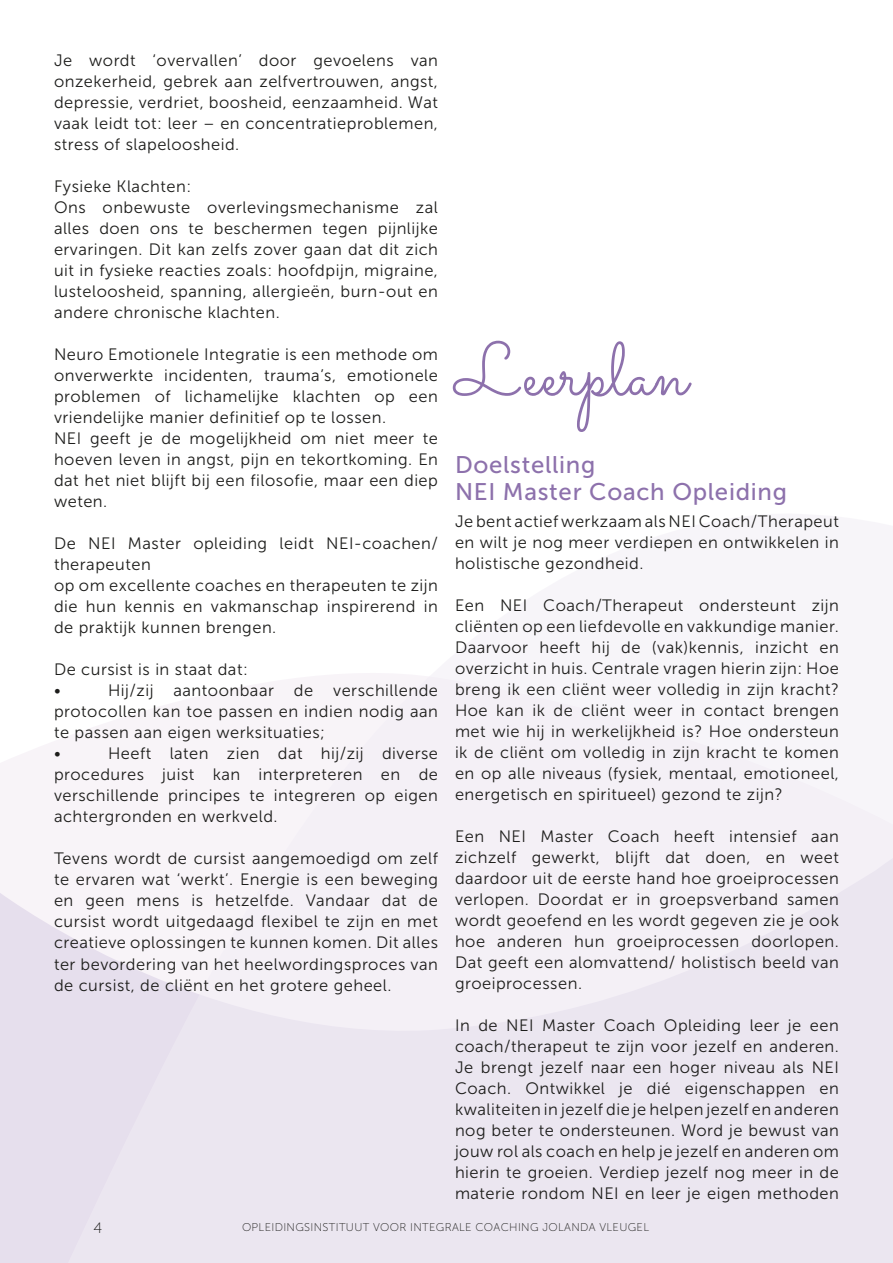
<style>
.page{position:relative;width:893px;height:1263px;background:#fff}
.page>*{position:absolute;margin:0;border:0;box-sizing:border-box;transform-origin:0 0}
.t1{font:75px "Sacramento";color:#8d71ac}
.Textkörper{font:24px "Museo Sans 500";letter-spacing:.03em;color:#8d71ac}
.Textkörper-2{font:16.5px/21px "Museo Sans 300";letter-spacing:.03em;color:#1d1d1b;text-align:justify}
.t2{font:15px "Museo Sans 100";color:#1d1d1b}
.t3{font:11.25px "Museo Sans 100";letter-spacing:.03em;color:#1d1d1b}
</style>
<div class="page">
<svg style="left:0;top:737px;width:67px;height:526px;fill:#e6dfed"></svg>
<svg style="left:67px;top:673px;width:826px;height:590px;fill:#f4f0f6"></svg>
<p class="Textkörper-2" style="left:54px;top:50px;width:385px">Je wordt ‘overvallen’ door gevoelens van onzekerheid, gebrek aan zelfvertrouwen, angst, depressie, verdriet, boosheid, eenzaamheid. Wat vaak leidt tot: leer – en concentratieproblemen, stress of slapeloosheid.</p>
<p class="Textkörper-2" style="left:54px;top:176px;width:139px">Fysieke Klachten:</p>
<p class="Textkörper-2" style="left:54px;top:197px;width:385px">Ons onbewuste overlevingsmechanisme zal alles doen ons te beschermen tegen pijnlijke ervaringen. Dit kan zelfs zover gaan dat dit zich uit in fysieke reacties zoals: hoofdpijn, migraine, lusteloosheid, spanning, allergieën, burn-out en andere chronische klachten.</p>
<p class="Textkörper-2" style="left:54px;top:344px;width:385px">Neuro Emotionele Integratie is een methode om onverwerkte incidenten, trauma’s, emotionele problemen of lichamelijke klachten op een vriendelijke manier definitief op te lossen.</p>
<p class="Textkörper-2" style="left:54px;top:428px;width:386px">NEI geeft je de mogelijkheid om niet meer te hoeven leven in angst, pijn en tekortkoming. En dat het niet blijft bij een filosofie, maar een diep weten.</p>
<p class="Textkörper-2" style="left:54px;top:533px;width:385px">De NEI Master opleiding leidt NEI-coachen/ therapeuten</p>
<p class="Textkörper-2" style="left:54px;top:575px;width:385px">op om excellente coaches en therapeuten te zijn die hun kennis en vakmanschap inspirerend in de praktijk kunnen brengen.</p>
<p class="Textkörper-2" style="left:54px;top:659px;width:195px">De cursist is in staat dat:</p>
<p class="Textkörper-2" style="left:54px;top:680px;width:8px">•</p>
<p class="Textkörper-2" style="left:54px;top:680px;width:385px;text-indent:54px">Hij/zij aantoonbaar de verschillende protocollen kan toe passen en indien nodig aan te passen aan eigen werksituaties;</p>
<p class="Textkörper-2" style="left:54px;top:743px;width:8px">•</p>
<p class="Textkörper-2" style="left:54px;top:743px;width:385px;text-indent:54px">Heeft laten zien dat hij/zij diverse procedures juist kan interpreteren en de verschillende principes te integreren op eigen achtergronden en werkveld.</p>
<p class="Textkörper-2" style="left:54px;top:848px;width:386px">Tevens wordt de cursist aangemoedigd om zelf te ervaren wat ‘werkt’. Energie is een beweging en geen mens is hetzelfde. Vandaar dat de cursist wordt uitgedaagd flexibel te zijn en met creatieve oplossingen te kunnen komen. Dit alles ter bevordering van het heelwordingsproces van de cursist, de cliënt en het grotere geheel.</p>
<p class="t1" style="left:455px;top:325px;width:234px">Leerplan</p>
<p class="Textkörper" style="left:455px;top:452px;width:142px">Doelstelling</p>
<p class="Textkörper" style="left:455px;top:479px;width:333px">NEI Master Coach Opleiding</p>
<p class="Textkörper-2" style="left:455px;top:511px;width:385px">Je bent actief werkzaam als NEI Coach/Therapeut en wilt je nog meer verdiepen en ontwikkelen in holistische gezondheid.</p>
<p class="Textkörper-2" style="left:455px;top:595px;width:385px">Een NEI Coach/Therapeut ondersteunt zijn cliënten op een liefdevolle en vakkundige manier.<br>Daarvoor heeft hij de (vak)kennis, inzicht en overzicht in huis. Centrale vragen hierin zijn: Hoe breng ik een cliënt weer volledig in zijn kracht?<br>Hoe kan ik de cliënt weer in contact brengen met wie hij in werkelijkheid is? Hoe ondersteun ik de cliënt om volledig in zijn kracht te komen en op alle niveaus (fysiek, mentaal, emotioneel, energetisch en spiritueel) gezond te zijn?</p>
<p class="Textkörper-2" style="left:455px;top:826px;width:385px">Een NEI Master Coach heeft intensief aan zichzelf gewerkt, blijft dat doen, en weet daardoor uit de eerste hand hoe groeiprocessen verlopen. Doordat er in groepsverband samen wordt geoefend en les wordt gegeven zie je ook hoe anderen hun groeiprocessen doorlopen.<br>Dat geeft een alomvattend/ holistisch beeld van groeiprocessen.</p>
<p class="Textkörper-2" style="left:455px;top:1015px;width:386px">In de NEI Master Coach Opleiding leer je een coach/therapeut te zijn voor jezelf en anderen.<br>Je brengt jezelf naar een hoger niveau als NEI Coach. Ontwikkel je dié eigenschappen en kwaliteiten in jezelf die je helpen jezelf en anderen nog beter te ondersteunen. Word je bewust van jouw rol als coach en help je jezelf en anderen om hierin te groeien. Verdiep jezelf nog meer in de materie rondom NEI en leer je eigen methoden</p>
<p class="t2" style="left:94px;top:1220px;width:10px">4</p>
<p class="t3" style="left:242px;top:1221px;width:409px">OPLEIDINGSINSTITUUT VOOR INTEGRALE COACHING JOLANDA VLEUGEL</p>
</div>
